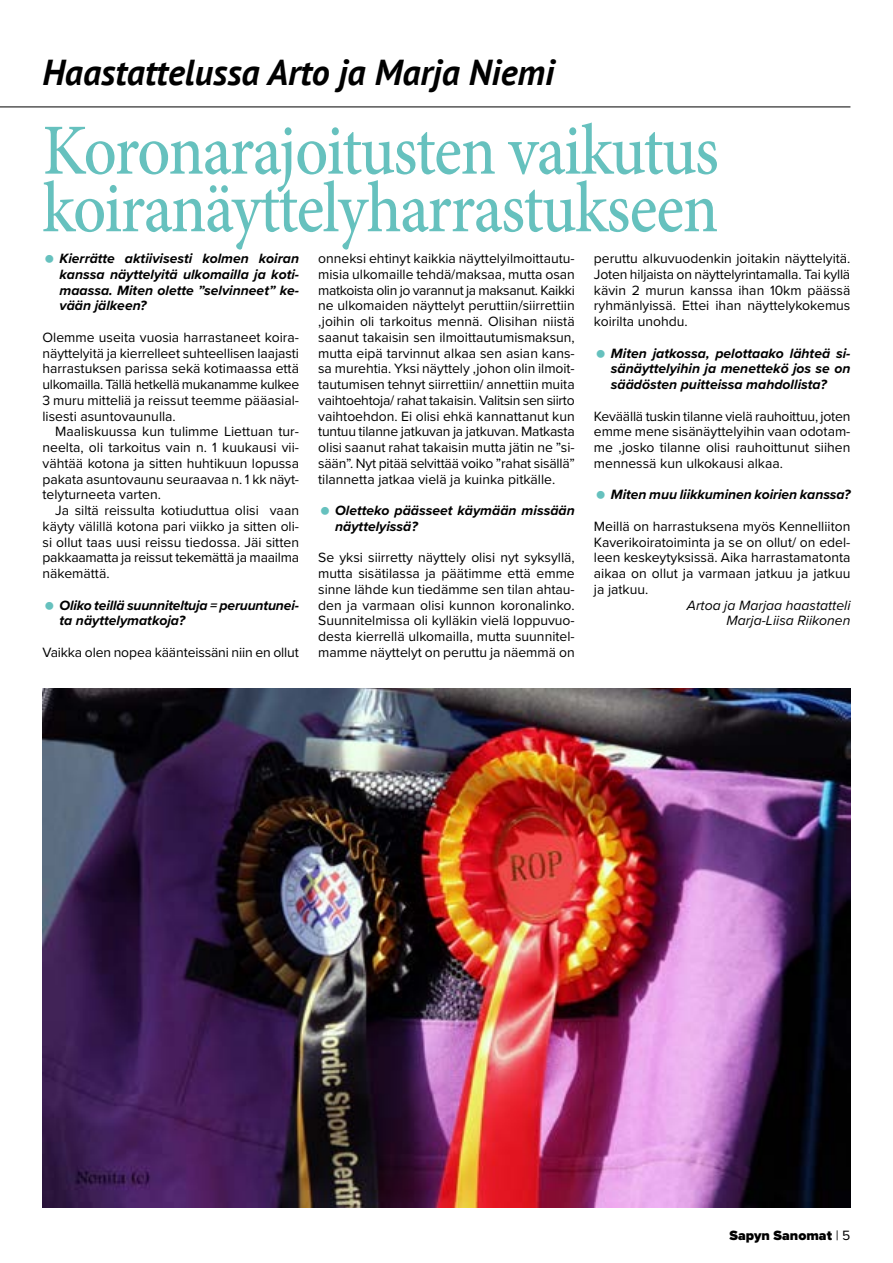
<style>
.page{position:relative;width:893px;height:1263px;background:#fff}
.page>*{position:absolute;margin:0;border:0;box-sizing:border-box;transform-origin:0 0}
.t1{font:500 72px/57.6px "Minion Pro";letter-spacing:-.025em;color:#66c1be;scale:.9 1}
.t2{font:italic 700 36px "PT Sans";color:#000}
.t3{font:13.95px/15.8px "Proxima Nova";color:#000;text-align:justify}
.t4{font:italic 700 13.95px/15.8px "Proxima Nova";color:#000;text-align:justify}
.t5{font:italic 13.95px/15.8px "Proxima Nova";color:#000;text-align:right}
.t6{font:900 13.95px "Proxima Nova";color:#000}
.s1{font-weight:400}
</style>
<div class="page">
<hr style="left:0;top:107px;width:850px;height:1px;background:#000">
<img style="left:43px;top:688px;width:807px;height:520px">
<h2 class="t2" style="left:43px;top:49px;width:513px">Haastattelussa Arto ja Marja Niemi</h2>
<h1 class="t1" style="left:43px;top:122px;width:753px">Koronarajoitusten vaikutus koiranäyttelyharrastukseen</h1>
<p class="t4" style="left:60px;top:250px;width:241px">Kierrätte aktiivisesti kolmen koiran kanssa näyttelyitä ulkomailla ja koti&shy;maassa. Miten olette ”selvinneet” ke&shy;vään jälkeen?</p>
<p class="t3" style="left:43px;top:329px;width:258px">Olemme useita vuosia harrastaneet koira&shy;näyttelyitä ja kierrelleet suhteellisen laajasti harrastuksen parissa sekä kotimaassa että ulkomailla. Tällä hetkellä mukanamme kulkee 3 muru mitteliä ja reissut teemme pääasial&shy;lisesti asuntovaunulla.</p>
<p class="t3" style="left:43px;top:423px;width:258px;text-indent:13px">Maaliskuussa kun tulimme Liettuan tur&shy;neelta, oli tarkoitus vain n. 1 kuukausi vii&shy;vähtää kotona ja sitten huhtikuun lopussa pakata asuntovaunu seuraavaa n. 1 kk näyt&shy;telyturneeta varten.</p>
<p class="t3" style="left:43px;top:502px;width:258px;text-indent:13px">Ja siltä reissulta kotiuduttua olisi vaan käyty välillä kotona pari viikko ja sitten oli&shy;si ollut taas uusi reissu tiedossa. Jäi sitten pakkaamatta ja reissut tekemättä ja maailma näkemättä.</p>
<p class="t4" style="left:60px;top:597px;width:241px">Oliko teillä suunniteltuja = peruuntunei&shy;ta näyttelymatkoja?</p>
<p class="t3" style="left:43px;top:644px;width:258px">Vaikka olen nopea käänteissäni niin en ollut</p>
<p class="t3" style="left:318px;top:250px;width:258px">onneksi ehtinyt kaikkia näyttelyilmoittautu&shy;misia ulkomaille tehdä/maksaa, mutta osan matkoista olin jo varannut ja maksanut. Kaikki ne ulkomaiden näyttelyt peruttiin/siirrettiin ,joihin oli tarkoitus mennä. Olisihan niistä saanut takaisin sen ilmoittautumismaksun, mutta eipä tarvinnut alkaa sen asian kans&shy;sa murehtia. Yksi näyttely ,johon olin ilmoit&shy;tautumisen tehnyt siirrettiin/ annettiin muita vaihtoehtoja/ rahat takaisin. Valitsin sen siirto vaihtoehdon. Ei olisi ehkä kannattanut kun tuntuu tilanne jatkuvan ja jatkuvan. Matkasta olisi saanut rahat takaisin mutta jätin ne ”si&shy;sään”. Nyt pitää selvittää voiko ”rahat sisällä” tilannetta jatkaa vielä ja kuinka pitkälle.</p>
<p class="t4" style="left:335px;top:502px;width:241px">Oletteko päässeet käymään missään näyttelyissä?</p>
<p class="t3" style="left:318px;top:549px;width:258px">Se yksi siirretty näyttely olisi nyt syksyllä, mutta sisätilassa ja päätimme että emme sinne lähde kun tiedämme sen tilan ahtau&shy;den ja varmaan olisi kunnon koronalinko.<br>Suunnitelmissa oli kylläkin vielä loppuvuo&shy;desta kierrellä ulkomailla, mutta suunnitel&shy;mamme näyttelyt on peruttu ja näemmä on</p>
<p class="t3" style="left:594px;top:250px;width:258px">peruttu alkuvuodenkin joitakin näyttelyitä.<br>Joten hiljaista on näyttelyrintamalla. Tai kyllä kävin 2 murun kanssa ihan 10km päässä ryhmänlyissä. Ettei ihan näyttelykokemus koirilta unohdu.</p>
<p class="t4" style="left:611px;top:345px;width:241px">Miten jatkossa, pelottaako lähteä si&shy;sänäyttelyihin ja menettekö jos se on säädösten puitteissa mahdollista?</p>
<p class="t3" style="left:594px;top:407px;width:258px">Keväällä tuskin tilanne vielä rauhoittuu, joten emme mene sisänäyttelyihin vaan odotam&shy;me ,josko tilanne olisi rauhoittunut siihen mennessä kun ulkokausi alkaa.</p>
<p class="t4" style="left:611px;top:486px;width:241px">Miten muu liikkuminen koirien kanssa?</p>
<p class="t3" style="left:594px;top:518px;width:258px">Meillä on harrastuksena myös Kennelliiton Kaverikoiratoiminta ja se on ollut/ on edel&shy;leen keskeytyksissä. Aika harrastamatonta aikaa on ollut ja varmaan jatkuu ja jatkuu ja jatkuu.</p>
<p class="t5" style="left:687px;top:596px;width:165px">Artoa ja Marjaa haastatteli<br>Marja-Liisa Riikonen</p>
<p class="t6" style="left:729px;top:1224px;width:123px">Sapyn Sanomat <span class="s1">| 5</span></p>
</div>
